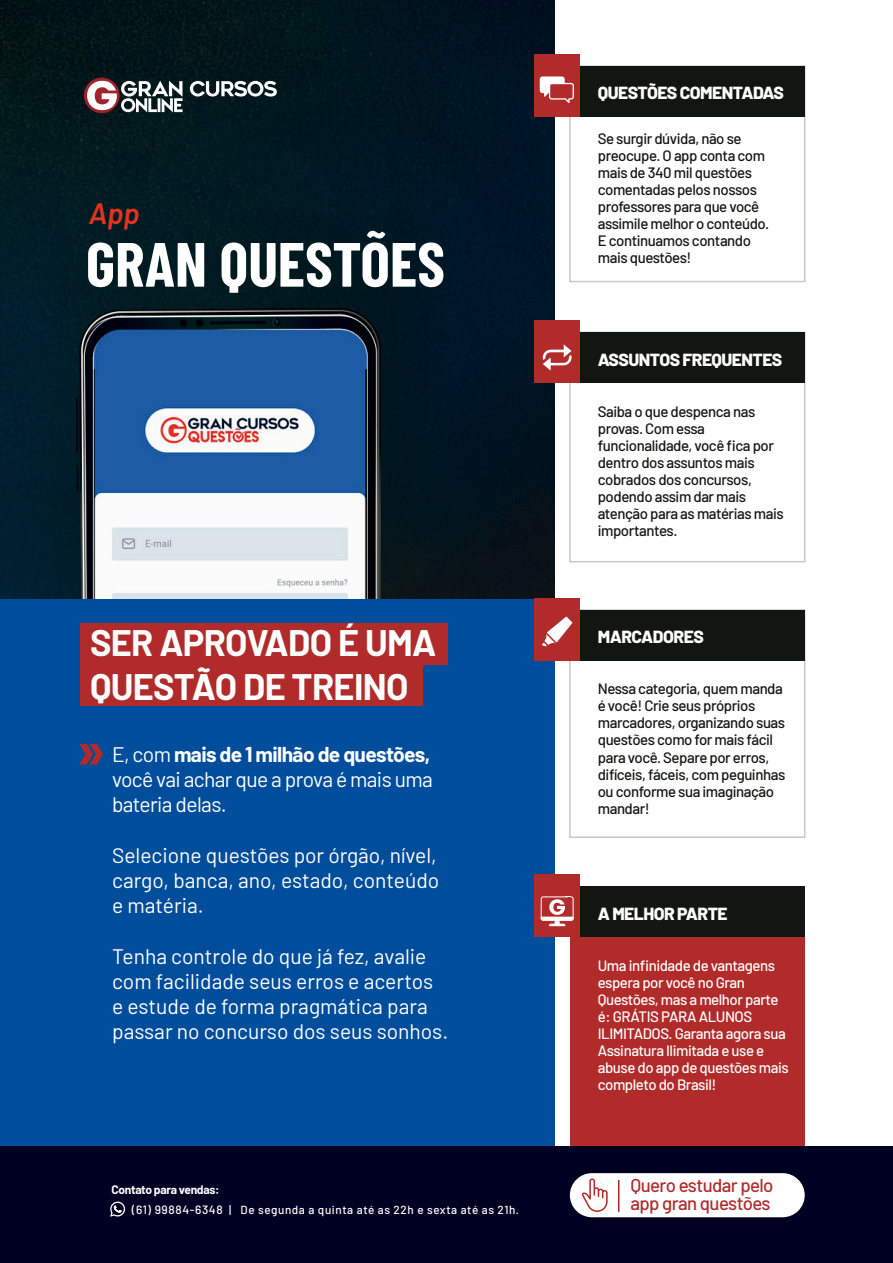
<style>
.page{position:relative;width:893px;height:1263px;background:#fff}
.page>*{position:absolute;margin:0;border:0;box-sizing:border-box;transform-origin:0 0}
.t1{font:700 62.4px "Barlow Condensed";color:#fff}
.t2{font:700 59.4px "Barlow";color:#b12b2b}
.t3{font:700 36px/43.3px "Barlow";letter-spacing:-.02em;color:#fff}
.t4{font:italic 600 29.4px "Barlow";color:#e23420}
.t5{font:21px/25.2px "Barlow";color:#fff}
.t6{font:500 18.6px/18.5px "Barlow";letter-spacing:-.03em;color:#b12b2b}
.t7{font:800 17.55px "Barlow";letter-spacing:-.03em;color:#fff}
.t8{font:500 15px/17.1px "Barlow";letter-spacing:-.03em;color:#121610}
.t9{font:500 15px/17.1px "Barlow";letter-spacing:-.03em;color:#fff}
.t10{font:700 12px "Barlow";letter-spacing:-.025em;color:#fff}
.t11{font:500 12px "Barlow";letter-spacing:.05em;color:#fff}
.t12{font:500 11.7px "Barlow";letter-spacing:.05em;color:#fff}
.s1{font-weight:700}
</style>
<div class="page">
<div style="left:0;top:321px;width:555px;height:942px;background:#004d9c"></div>
<img style="left:0;top:0;width:555px;height:598px">
<div style="left:569px;top:65px;width:236px;height:217px;border:2px solid #c7c8c8"></div>
<div style="left:570px;top:66px;width:235px;height:50px;background:#121610"></div>
<div style="left:569px;top:332px;width:236px;height:230px;border:2px solid #c7c8c8"></div>
<div style="left:570px;top:332px;width:235px;height:51px;background:#121610"></div>
<div style="left:534px;top:54px;width:46px;height:62px;background:#b12b2b"></div>
<div style="left:534px;top:321px;width:46px;height:62px;background:#b12b2b"></div>
<div style="left:569px;top:609px;width:236px;height:229px;border:2px solid #c7c8c8"></div>
<div style="left:570px;top:610px;width:235px;height:50px;background:#121610"></div>
<div style="left:534px;top:598px;width:46px;height:62px;background:#b12b2b"></div>
<div style="left:570px;top:887px;width:235px;height:297px;background:#b12b2b"></div>
<div style="left:570px;top:887px;width:235px;height:50px;background:#121610"></div>
<div style="left:534px;top:875px;width:46px;height:62px;background:#b12b2b"></div>
<svg style="left:543px;top:345px;width:29px;height:25px"></svg>
<svg style="left:541px;top:896px;width:33px;height:30px"></svg>
<div style="left:81px;top:623px;width:367px;height:41px;background:#b12b2b"></div>
<div style="left:81px;top:664px;width:342px;height:42px;background:#b12b2b"></div>
<div style="left:0;top:1146px;width:893px;height:117px;background:#002"></div>
<svg style="left:540px;top:76px;width:34px;height:27px"></svg>
<svg style="left:542px;top:617px;width:30px;height:29px"></svg>
<svg style="left:110px;top:1201px;width:15px;height:16px"></svg>
<div style="left:570px;top:1173px;width:235px;height:44px;background:#fff;border-radius:22px"></div>
<svg style="left:582px;top:1178px;width:26px;height:34px"></svg>
<hr style="left:618px;top:1180px;width:1px;height:32px;background:#b12b2b">
<div style="left:84px;top:78px;width:36px;height:35px;background:#9f232b;border-radius:50%"></div>
<svg style="left:87px;top:81px;width:190px;height:31px"></svg>
<h3 class="t4" style="left:89px;top:192px;width:52px">App</h3>
<h1 class="t1" style="left:86px;top:220px;width:360px">GRAN QUESTÕES</h1>
<h3 class="t3" style="left:90px;top:619px;width:348px">SER APROVADO É UMA<br>QUESTÃO DE TREINO</h3>
<h2 class="t2" style="left:76px;top:705px;width:32px">»</h2>
<h3 class="t5" style="left:112px;top:740px;width:322px;text-align:justify">E, com <span class="s1">mais de 1 milhão de questões, </span>você vai achar que a prova é mais uma bateria delas.</h3>
<h3 class="t5" style="left:112px;top:841px;width:329px">Selecione questões por órgão, nível, cargo, banca, ano, estado, conteúdo e matéria.</h3>
<h3 class="t5" style="left:112px;top:942px;width:338px">Tenha controle do que já fez, avalie com facilidade seus erros e acertos e estude de forma pragmática para passar no concurso dos seus sonhos.</h3>
<p class="t10" style="left:112px;top:1181px;width:110px">Contato para vendas:</p>
<p class="t11" style="left:132px;top:1201px;width:92px">(61) 99884-6348</p>
<p class="t12" style="left:229px;top:1201px;width:291px">| De segunda a quinta até as 22h e sexta até as 21h.</p>
<p class="t7" style="left:598px;top:80px;width:188px">QUESTÕES COMENTADAS</p>
<p class="t8" style="left:598px;top:129px;width:173px">Se surgir dúvida, não se preocupe. O app conta com mais de 340 mil questões comentadas pelos nossos professores para que você assimile melhor o conteúdo.<br>E continuamos contando mais questões!</p>
<p class="t7" style="left:598px;top:346px;width:186px">ASSUNTOS FREQUENTES</p>
<p class="t8" style="left:598px;top:402px;width:187px">Saiba o que despenca nas provas. Com essa funcionalidade, você fica por dentro dos assuntos mais cobrados dos concursos, podendo assim dar mais atenção para as matérias mais importantes.</p>
<p class="t7" style="left:598px;top:624px;width:108px">MARCADORES</p>
<p class="t8" style="left:598px;top:679px;width:189px">Nessa categoria, quem manda é você! Crie seus próprios marcadores, organizando suas questões como for mais fácil para você. Separe por erros, difíceis, fáceis, com peguinhas ou conforme sua imaginação mandar!</p>
<p class="t7" style="left:598px;top:900px;width:131px">A MELHOR PARTE</p>
<p class="t9" style="left:598px;top:956px;width:192px">Uma infinidade de vantagens espera por você no Gran<br>Questões, mas a melhor parte é: GRÁTIS PARA ALUNOS<br>ILIMITADOS. Garanta agora sua<br>Assinatura Ilimitada e use e abuse do app de questões mais completo do Brasil!</p>
<p class="t6" style="left:630px;top:1174px;width:145px">Quero estudar pelo app gran questões</p>
</div>
